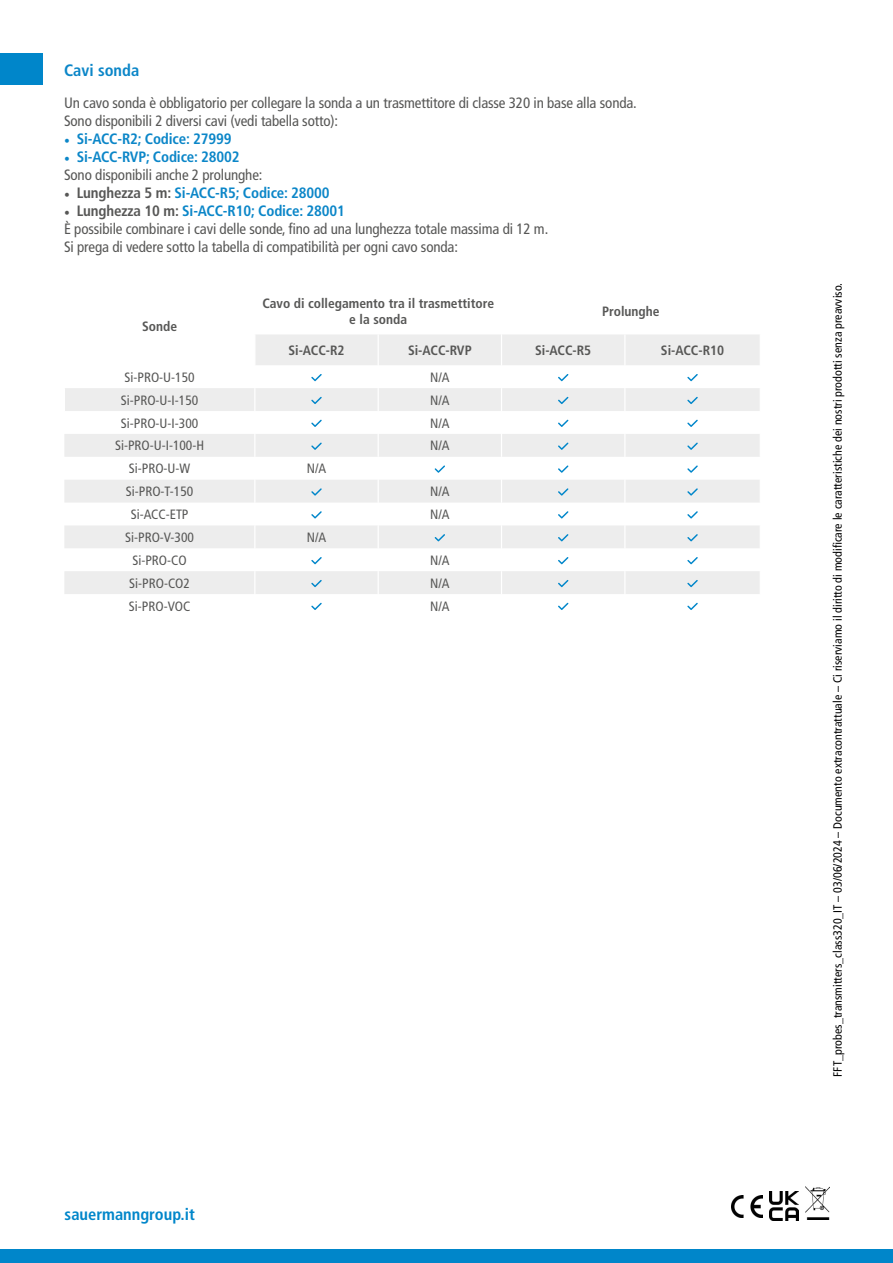
<style>
.page{position:relative;width:893px;height:1263px;background:#fff}
.page>*{position:absolute;margin:0;border:0;box-sizing:border-box;transform-origin:0 0}
.t1{font:700 condensed 16.5px "Frutiger LT Std";color:#0086ca}
.t2{font:700 condensed 16.5px "Frutiger LT Std";color:#0b86c8}
.t3{font:condensed 15px/18px "Frutiger LT Std";letter-spacing:-.01em;color:#575756}
.t4{font:700 condensed 15px "Frutiger LT Std";letter-spacing:-.01em;color:#0b86c8}
.t5{font:condensed 13.5px "Frutiger LT Std";color:#575756}
.t6{font:700 condensed 13.5px/16.2px "Frutiger LT Std";color:#575756;text-align:center}
.t7{font:condensed 12px "Frutiger LT Std";color:#000}
.s1{font-family:"Minion Pro";font-weight:400;font-stretch:normal}
.s2{font-family:"Minion Pro";font-stretch:normal;color:#0b86c8}
.s3{font-weight:700;color:#0b86c8}
.s4{font-family:"Minion Pro";font-weight:400;font-stretch:normal;color:#575756}
.s5{color:#575756}
.s6{font-family:"Minion Pro";font-stretch:normal}
.s7{font-weight:700}
</style>
<div class="page">
<div style="left:0;top:1249px;width:893px;height:14px;background:#0086ca"></div>
<img style="left:770px;top:1192px;width:28px;height:28px">
<img style="left:806px;top:1187px;width:24px;height:32px">
<img style="left:731px;top:1195px;width:32px;height:22px">
<div style="left:0;top:53px;width:43px;height:32px;background:#0086ca"></div>
<svg style="left:64px;top:335px;width:696px;height:259px;fill:#ededed"></svg>
<hr style="left:64px;top:334px;width:1px;height:31px;background:#fff">
<svg style="left:64px;top:388px;width:1px;height:46px"></svg>
<hr style="left:254px;top:334px;width:1px;height:31px;background:#fff">
<hr style="left:378px;top:334px;width:1px;height:31px;background:#fff">
<hr style="left:501px;top:334px;width:1px;height:31px;background:#fff">
<hr style="left:624px;top:334px;width:1px;height:31px;background:#fff">
<svg style="left:254px;top:365px;width:1px;height:229px"></svg>
<svg style="left:378px;top:365px;width:1px;height:229px"></svg>
<svg style="left:501px;top:365px;width:1px;height:229px"></svg>
<svg style="left:624px;top:365px;width:1px;height:229px"></svg>
<svg style="left:311px;top:374px;width:11px;height:7px"></svg>
<svg style="left:558px;top:374px;width:10px;height:7px"></svg>
<svg style="left:687px;top:374px;width:11px;height:7px"></svg>
<svg style="left:311px;top:397px;width:11px;height:7px"></svg>
<svg style="left:558px;top:397px;width:10px;height:7px"></svg>
<svg style="left:687px;top:397px;width:11px;height:7px"></svg>
<svg style="left:311px;top:420px;width:11px;height:7px"></svg>
<svg style="left:558px;top:420px;width:10px;height:7px"></svg>
<svg style="left:687px;top:420px;width:11px;height:7px"></svg>
<svg style="left:311px;top:442px;width:11px;height:8px"></svg>
<svg style="left:558px;top:442px;width:10px;height:8px"></svg>
<svg style="left:687px;top:442px;width:11px;height:8px"></svg>
<svg style="left:435px;top:465px;width:10px;height:8px"></svg>
<svg style="left:558px;top:465px;width:10px;height:8px"></svg>
<svg style="left:687px;top:465px;width:11px;height:8px"></svg>
<svg style="left:311px;top:488px;width:11px;height:8px"></svg>
<svg style="left:558px;top:488px;width:10px;height:8px"></svg>
<svg style="left:687px;top:488px;width:11px;height:8px"></svg>
<svg style="left:311px;top:511px;width:11px;height:7px"></svg>
<svg style="left:558px;top:511px;width:10px;height:7px"></svg>
<svg style="left:687px;top:511px;width:11px;height:7px"></svg>
<svg style="left:435px;top:534px;width:10px;height:7px"></svg>
<svg style="left:558px;top:534px;width:10px;height:7px"></svg>
<svg style="left:687px;top:534px;width:11px;height:7px"></svg>
<svg style="left:311px;top:557px;width:11px;height:7px"></svg>
<svg style="left:558px;top:557px;width:10px;height:7px"></svg>
<svg style="left:687px;top:557px;width:11px;height:7px"></svg>
<svg style="left:311px;top:580px;width:11px;height:7px"></svg>
<svg style="left:558px;top:580px;width:10px;height:7px"></svg>
<svg style="left:687px;top:580px;width:11px;height:7px"></svg>
<svg style="left:311px;top:603px;width:11px;height:7px"></svg>
<svg style="left:558px;top:603px;width:10px;height:7px"></svg>
<svg style="left:687px;top:603px;width:11px;height:7px"></svg>
<p class="t2" style="left:64px;top:61px;width:77px">Cavi sonda</p>
<p class="t3" style="left:64px;top:94px;width:574px">Un cavo sonda è obbligatorio per collegare la sonda a un trasmettitore di classe 320 in base alla sonda.<br>Sono disponibili 2 diversi cavi (vedi tabella sotto):</p>
<p class="t4" style="left:64px;top:130px;width:169px"><span class="s1">•</span> Si-ACC-R2; Codice: 27999</p>
<p class="t3" style="left:64px;top:148px;width:200px"><span class="s2">•</span> <span class="s3">Si-ACC-RVP; Codice: 28002<br></span>Sono disponibili anche 2 prolunghe:</p>
<p class="t4" style="left:64px;top:184px;width:267px"><span class="s4">•</span> <span class="s5">Lunghezza 5 m:</span> Si-ACC-R5; Codice: 28000</p>
<p class="t3" style="left:64px;top:202px;width:486px"><span class="s6">•</span> <span class="s7">Lunghezza 10 m:</span> <span class="s3">Si-ACC-R10; Codice: 28001<br></span>È possibile combinare i cavi delle sonde, fino ad una lunghezza totale massima di 12 m.<br>Si prega di vedere sotto la tabella di compatibilità per ogni cavo sonda:</p>
<p class="t6" style="left:142px;top:319px;width:37px">Sonde</p>
<p class="t6" style="left:262px;top:295px;width:233px">Cavo di collegamento tra il trasmettitore e la sonda</p>
<p class="t6" style="left:602px;top:303px;width:59px">Prolunghe</p>
<p class="t6" style="left:288px;top:342px;width:58px">Si-ACC-R2</p>
<p class="t6" style="left:408px;top:342px;width:65px">Si-ACC-RVP</p>
<p class="t6" style="left:535px;top:342px;width:58px">Si-ACC-R5</p>
<p class="t6" style="left:661px;top:342px;width:65px">Si-ACC-R10</p>
<p class="t5" style="left:125px;top:369px;width:72px">Si-PRO-U-150</p>
<p class="t5" style="left:430px;top:369px;width:21px">N/A</p>
<p class="t5" style="left:121px;top:392px;width:79px">Si-PRO-U-I-150</p>
<p class="t5" style="left:430px;top:392px;width:21px">N/A</p>
<p class="t5" style="left:121px;top:415px;width:79px">Si-PRO-U-I-300</p>
<p class="t5" style="left:430px;top:415px;width:21px">N/A</p>
<p class="t5" style="left:115px;top:438px;width:91px">Si-PRO-U-I-100-H</p>
<p class="t5" style="left:430px;top:438px;width:21px">N/A</p>
<p class="t5" style="left:129px;top:461px;width:63px">Si-PRO-U-W</p>
<p class="t5" style="left:307px;top:461px;width:21px">N/A</p>
<p class="t5" style="left:126px;top:484px;width:69px">Si-PRO-T-150</p>
<p class="t5" style="left:430px;top:484px;width:21px">N/A</p>
<p class="t5" style="left:131px;top:506px;width:59px">Si-ACC-ETP</p>
<p class="t5" style="left:430px;top:506px;width:21px">N/A</p>
<p class="t5" style="left:125px;top:529px;width:70px">Si-PRO-V-300</p>
<p class="t5" style="left:307px;top:529px;width:21px">N/A</p>
<p class="t5" style="left:132px;top:552px;width:56px">Si-PRO-CO</p>
<p class="t5" style="left:430px;top:552px;width:21px">N/A</p>
<p class="t5" style="left:129px;top:575px;width:62px">Si-PRO-CO2</p>
<p class="t5" style="left:430px;top:575px;width:21px">N/A</p>
<p class="t5" style="left:129px;top:598px;width:63px">Si-PRO-VOC</p>
<p class="t5" style="left:430px;top:598px;width:21px">N/A</p>
<p class="t1" style="left:65px;top:1204px;width:132px">sauermanngroup.it</p>
<p class="t7" style="left:831px;top:1076px;width:795px;rotate:-90deg">FFT_probes_transmitters_class320_IT – 03/06/2024 – Documento extracontrattuale – Ci riserviamo il diritto di modificare le caratteristiche dei nostri prodotti senza preavviso.</p>
</div>
